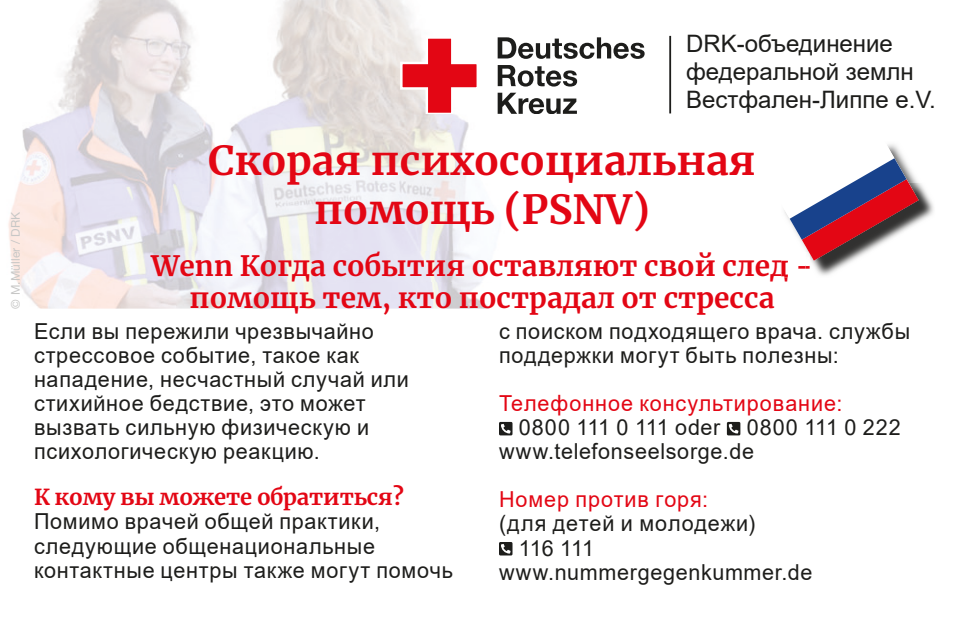
<style>
.page{position:relative;width:964px;height:624px;background:#fff}
.page>*{position:absolute;margin:0;border:0;box-sizing:border-box;transform-origin:0 0}
.t1{font:700 40px/49.2px "Merriweather";color:#e30614;text-align:center}
.t2{font:700 28px "Merriweather";color:#e30614}
.t3{font:25.6px/29.2px "Helvetica Neue LT Std";letter-spacing:-.01em;color:#1d1d1b}
.t4{font:24px/28px "Arial";color:#1d1d1b}
.t5{font:22px/24px "Arial";letter-spacing:.035em;color:#1d1d1b}
.t6{font:22px "Arial";letter-spacing:.045em;color:#e30614}
.t7{font:700 22px "Merriweather";letter-spacing:-.01em;color:#e30614}
.t8{font:12px "Helvetica Neue LT Std";letter-spacing:.01em;color:#c7c7c6}
</style>
<div class="page">
<img style="left:8px;top:0;width:495px;height:308px">
<img style="left:151px;top:252px;width:352px;height:30px">
<svg style="left:400px;top:36px;width:80px;height:77px"></svg>
<svg style="left:498px;top:37px;width:146px;height:22px"></svg>
<svg style="left:498px;top:65px;width:79px;height:22px"></svg>
<svg style="left:498px;top:93px;width:79px;height:20px"></svg>
<hr style="left:669px;top:36px;width:2px;height:77px;background:#1d1d1b">
<svg style="left:499px;top:422px;width:13px;height:13px"></svg>
<svg style="left:727px;top:422px;width:13px;height:13px"></svg>
<svg style="left:499px;top:542px;width:13px;height:13px"></svg>
<img style="left:781px;top:261px;width:24px;height:16px">
<img style="left:811px;top:183px;width:123px;height:92px">
<img style="left:805px;top:266px;width:5px;height:3px">
<svg style="left:781px;top:144px;width:137px;height:117px"></svg>
<p class="t8" style="left:8px;top:308px;width:98px;rotate:-90deg">© M.Müller / DRK</p>
<p class="t4" style="left:686px;top:29px;width:251px">DRK-объединение федеральной землн<br>Вестфален-Липпе e.V.</p>
<p class="t3" style="left:690px;top:29px;width:237px">DRK-Landesverband<br>Westfalen-Lippe e.V.</p>
<h1 class="t1" style="left:208px;top:133px;width:549px">Скорая психосоциальная помощь (PSNV)</h1>
<p class="t2" style="left:151px;top:244px;width:663px">Wenn Когда события оставляют свой след -</p>
<p class="t2" style="left:189px;top:276px;width:586px">помощь тем, кто пострадал от стресса</p>
<p class="t5" style="left:34px;top:319px;width:376px">Если вы пережили чрезвычайно стрессовое событие, такое как нападение, несчастный случай или стихийное бедствие, это может вызвать сильную физическую и психологическую реакцию.</p>
<p class="t7" style="left:34px;top:480px;width:371px">К кому вы можете обратиться?</p>
<p class="t5" style="left:34px;top:509px;width:421px">Помимо врачей общей практики, следующие общенациональные контактные центры также могут помочь</p>
<p class="t5" style="left:499px;top:319px;width:413px">с поиском подходящего врача. службы поддержки могут быть полезны:</p>
<p class="t6" style="left:499px;top:388px;width:345px">Телефонное консультирование:</p>
<p class="t5" style="left:499px;top:415px;width:403px;text-indent:20px">0800 111 0 111 oder 0800 111 0 222 www.telefonseelsorge.de</p>
<p class="t6" style="left:499px;top:484px;width:211px">Номер против горя:</p>
<p class="t5" style="left:499px;top:511px;width:258px">(для детей и молодежи)</p>
<p class="t5" style="left:519px;top:535px;width:77px">116 111</p>
<p class="t5" style="left:499px;top:559px;width:315px">www.nummergegenkummer.de</p>
</div>
